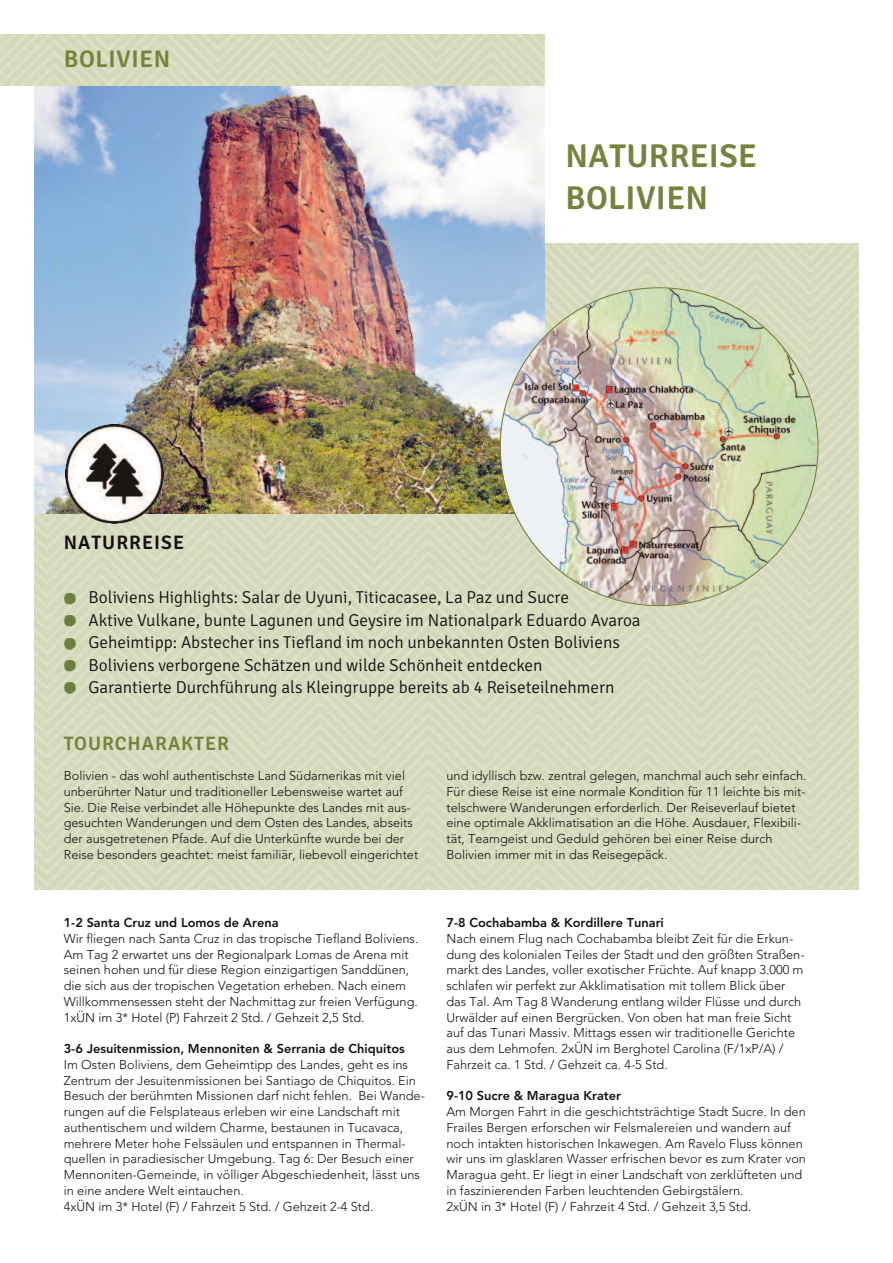
<style>
.page{position:relative;width:893px;height:1263px;background:#fff}
.page>*{position:absolute;margin:0;border:0;box-sizing:border-box;transform-origin:0 0}
.t1{font:600 33px/42px "Signika";letter-spacing:.01em;color:#78823d}
.t2{font:600 24px "Signika";letter-spacing:.025em;color:#78823d}
.t3{font:600 19.5px "Signika";letter-spacing:.055em;color:#78823d}
.t4{font:600 19.5px "Signika";letter-spacing:.055em;color:#161110}
.t5{font:300 17.25px/22.5px "Signika";color:#161110}
.t6{font:300 12.75px/15.8px "Avenir";color:#161110}
.t7{font:800 12.75px "Avenir";color:#161110}
</style>
<div class="page">
<img style="left:34px;top:244px;width:825px;height:646px">
<img style="left:34px;top:85px;width:510px;height:428px">
<img style="left:500px;top:287px;width:319px;height:319px">
<svg style="left:64px;top:592px;width:13px;height:13px"></svg>
<svg style="left:64px;top:615px;width:13px;height:13px"></svg>
<svg style="left:64px;top:638px;width:13px;height:13px"></svg>
<svg style="left:64px;top:660px;width:13px;height:13px"></svg>
<svg style="left:64px;top:681px;width:13px;height:13px"></svg>
<img style="left:65px;top:425px;width:99px;height:98px">
<h2 class="t2" style="left:64px;top:45px;width:108px">BOLIVIEN</h2>
<h3 class="t4" style="left:64px;top:531px;width:122px">NATURREISE</h3>
<h1 class="t1" style="left:566px;top:135px;width:193px">NATURREISE<br>BOLIVIEN</h1>
<p class="t5" style="left:88px;top:587px;width:554px">Boliviens Highlights: Salar de Uyuni, Titicacasee, La Paz und Sucre<br>Aktive Vulkane, bunte Lagunen und Geysire im Nationalpark Eduardo Avaroa Geheimtipp: Abstecher ins Tiefland im noch unbekannten Osten Boliviens Boliviens verborgene Schätzen und wilde Schönheit entdecken<br>Garantierte Durchführung als Kleingruppe bereits ab 4 Reiseteilnehmern</p>
<h3 class="t3" style="left:64px;top:732px;width:167px">TOURCHARAKTER</h3>
<p class="t6" style="left:64px;top:768px;width:356px">Bolivien - das wohl authentischste Land Südamerikas mit viel unberührter Natur und traditioneller Lebensweise wartet auf Sie. Die Reise verbindet alle Höhepunkte des Landes mit aus&shy;gesuchten Wanderungen und dem Osten des Landes, abseits der ausgetretenen Pfade. Auf die Unterkünfte wurde bei der Reise besonders geachtet: meist familiär, liebevoll eingerichtet</p>
<p class="t6" style="left:446px;top:768px;width:361px">und idyllisch bzw. zentral gelegen, manchmal auch sehr einfach.<br>Für diese Reise ist eine normale Kondition für 11 leichte bis mit&shy;telschwere Wanderungen erforderlich. Der Reiseverlauf bietet eine optimale Akklimatisation an die Höhe. Ausdauer, Flexibili&shy;tät, Teamgeist und Geduld gehören bei einer Reise durch Bolivien immer mit in das Reisegepäck.</p>
<p class="t7" style="left:64px;top:913px;width:216px">1-2 Santa Cruz und Lomos de Arena</p>
<p class="t6" style="left:64px;top:930px;width:356px">Wir fliegen nach Santa Cruz in das tropische Tiefland Boliviens.<br>Am Tag 2 erwartet uns der Regionalpark Lomas de Arena mit seinen hohen und für diese Region einzigartigen Sanddünen, die sich aus der tropischen Vegetation erheben. Nach einem Willkommensessen steht der Nachmittag zur freien Verfügung.<br>1xÜN im 3* Hotel (P) Fahrzeit 2 Std. / Gehzeit 2,5 Std.</p>
<p class="t7" style="left:64px;top:1039px;width:343px">3-6 Jesuitenmission, Mennoniten &amp; Serrania de Chiquitos</p>
<p class="t6" style="left:64px;top:1056px;width:363px">Im Osten Boliviens, dem Geheimtipp des Landes, geht es ins Zentrum der Jesuitenmissionen bei Santiago de Chiquitos. Ein Besuch der berühmten Missionen darf nicht fehlen. Bei Wande&shy;rungen auf die Felsplateaus erleben wir eine Landschaft mit authentischem und wildem Charme, bestaunen in Tucavaca, mehrere Meter hohe Felssäulen und entspannen in Thermal&shy;quellen in paradiesischer Umgebung. Tag 6: Der Besuch einer Mennoniten-Gemeinde, in völliger Abgeschiedenheit, lässt uns in eine andere Welt eintauchen.<br>4xÜN im 3* Hotel (F) / Fahrzeit 5 Std. / Gehzeit 2-4 Std.</p>
<p class="t7" style="left:446px;top:913px;width:219px">7-8 Cochabamba &amp; Kordillere Tunari</p>
<p class="t6" style="left:446px;top:930px;width:360px">Nach einem Flug nach Cochabamba bleibt Zeit für die Erkun&shy;dung des kolonialen Teiles der Stadt und den größten Straßen&shy;markt des Landes, voller exotischer Früchte. Auf knapp 3.000 m schlafen wir perfekt zur Akklimatisation mit tollem Blick über das Tal. Am Tag 8 Wanderung entlang wilder Flüsse und durch Urwälder auf einen Bergrücken. Von oben hat man freie Sicht auf das Tunari Massiv. Mittags essen wir traditionelle Gerichte aus dem Lehmofen. 2xÜN im Berghotel Carolina (F/1xP/A) / Fahrzeit ca. 1 Std. / Gehzeit ca. 4-5 Std.</p>
<p class="t7" style="left:446px;top:1086px;width:176px">9-10 Sucre &amp; Maragua Krater</p>
<p class="t6" style="left:446px;top:1104px;width:361px">Am Morgen Fahrt in die geschichtsträchtige Stadt Sucre. In den Frailes Bergen erforschen wir Felsmalereien und wandern auf noch intakten historischen Inkawegen. Am Ravelo Fluss können wir uns im glasklaren Wasser erfrischen bevor es zum Krater von Maragua geht. Er liegt in einer Landschaft von zerklüfteten und in faszinierenden Farben leuchtenden Gebirgstälern.<br>2xÜN in 3* Hotel (F) / Fahrzeit 4 Std. / Gehzeit 3,5 Std.</p>
</div>
